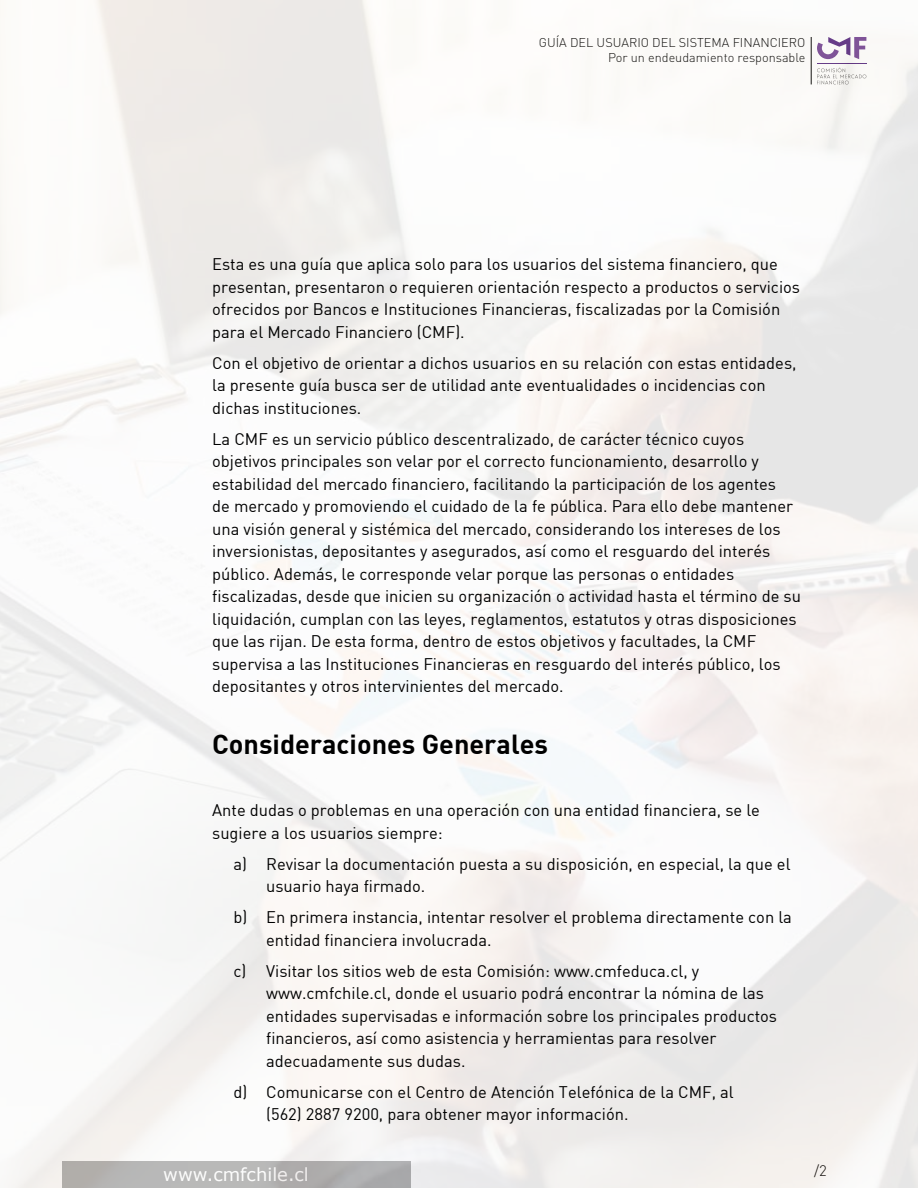
<style>
.page{position:relative;width:918px;height:1188px;background:#fff}
.page>*{position:absolute;margin:0;border:0;box-sizing:border-box;transform-origin:0 0}
.t1{font:27px "DIN Bold";color:#000}
.t2{font:18px "Verdana";color:#fff}
.t3{font:16.5px/22.5px "DIN";color:#000}
.t4{font:300 15px "DIN";color:#000}
.t5{font:300 12.6px/15.1px "DIN Pro";color:#000;text-align:right}
</style>
<div class="page">
<img style="left:0;top:0;width:918px;height:1188px">
<p class="t5" style="left:539px;top:34px;width:268px">GUÍA DEL USUARIO DEL SISTEMA FINANCIERO<br>Por un endeudamiento responsable</p>
<p class="t3" style="left:212px;top:253px;width:589px">Esta es una guía que aplica solo para los usuarios del sistema financiero, que presentan, presentaron o requieren orientación respecto a productos o servicios ofrecidos por Bancos e Instituciones Financieras, fiscalizadas por la Comisión para el Mercado Financiero (CMF).</p>
<p class="t3" style="left:212px;top:351px;width:586px">Con el objetivo de orientar a dichos usuarios en su relación con estas entidades, la presente guía busca ser de utilidad ante eventualidades o incidencias con dichas instituciones.</p>
<p class="t3" style="left:212px;top:427px;width:590px">La CMF es un servicio público descentralizado, de carácter técnico cuyos objetivos principales son velar por el correcto funcionamiento, desarrollo y estabilidad del mercado financiero, facilitando la participación de los agentes<br>de mercado y promoviendo el cuidado de la fe pública. Para ello debe mantener una visión general y sistémica del mercado, considerando los intereses de los inversionistas, depositantes y asegurados, así como el resguardo del interés público. Además, le corresponde velar porque las personas o entidades fiscalizadas, desde que inicien su organización o actividad hasta el término de su liquidación, cumplan con las leyes, reglamentos, estatutos y otras disposiciones que las rijan. De esta forma, dentro de estos objetivos y facultades, la CMF supervisa a las Instituciones Financieras en resguardo del interés público, los depositantes y otros intervinientes del mercado.</p>
<h1 class="t1" style="left:212px;top:727px;width:337px">Consideraciones Generales</h1>
<p class="t3" style="left:212px;top:799px;width:549px">Ante dudas o problemas en una operación con una entidad financiera, se le sugiere a los usuarios siempre:</p>
<p class="t3" style="left:266px;top:852px;width:526px;text-indent:-33px">a) Revisar la documentación puesta a su disposición, en especial, la que el usuario haya firmado.</p>
<p class="t3" style="left:266px;top:906px;width:527px;text-indent:-33px">b) En primera instancia, intentar resolver el problema directamente con la entidad financiera involucrada.</p>
<p class="t3" style="left:266px;top:959px;width:512px;text-indent:-33px">c) Visitar los sitios web de esta Comisión: www.cmfeduca.cl, y www.cmfchile.cl, donde el usuario podrá encontrar la nómina de las entidades supervisadas e información sobre los principales productos financieros, así como asistencia y herramientas para resolver adecuadamente sus dudas.</p>
<p class="t3" style="left:266px;top:1080px;width:469px;text-indent:-33px">d) Comunicarse con el Centro de Atención Telefónica de la CMF, al (562) 2887 9200, para obtener mayor información.</p>
<p class="t2" style="left:163px;top:1162px;width:147px">www.cmfchile.cl</p>
<p class="t4" style="left:814px;top:1162px;width:14px">/2</p>
</div>
